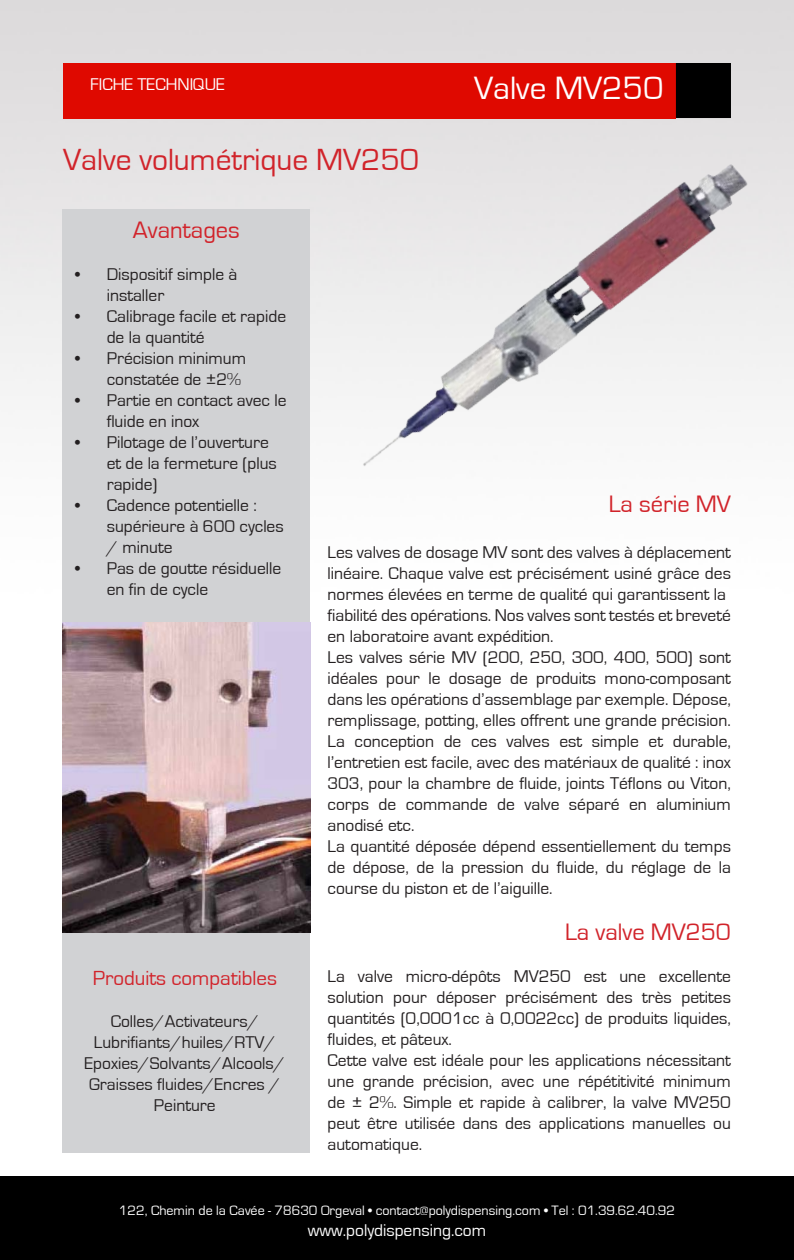
<style>
.page{position:relative;width:794px;height:1260px;background:#fff}
.page>*{position:absolute;margin:0;border:0;box-sizing:border-box;transform-origin:0 0}
.t1{font:33.25px "Eurostile";color:#fff}
.t2{font:31.5px "Eurostile";color:#d1232a}
.t3{font:24.5px "Eurostile";color:#d1232a}
.t4{font:21px "Eurostile";color:#d1232a}
.t5{font:17.5px/21px "Eurostile";color:#231f20}
.t6{font:17.5px "Eurostile";color:#fff}
.t7{font:14px "Eurostile";color:#fff}
</style>
<div class="page">
<img style="left:0;top:0;width:794px;height:1177px">
<div style="left:63px;top:63px;width:613px;height:55px;background:#df0900"></div>
<div style="left:676px;top:63px;width:55px;height:55px;background:#000"></div>
<div style="left:0;top:1177px;width:794px;height:83px;background:#000"></div>
<div style="left:62px;top:210px;width:248px;height:943px;background:#d1d2d4"></div>
<img style="left:62px;top:623px;width:248px;height:310px">
<img style="left:354px;top:74px;width:410px;height:501px">
<p class="t6" style="left:90px;top:75px;width:136px">FICHE TECHNIQUE</p>
<p class="t1" style="left:474px;top:71px;width:191px">Valve MV250</p>
<p class="t2" style="left:63px;top:143px;width:358px">Valve volumétrique MV250</p>
<p class="t3" style="left:133px;top:217px;width:108px">Avantages</p>
<p class="t5" style="left:107px;top:264px;width:132px;text-indent:-32px">• Dispositif simple à installer</p>
<p class="t5" style="left:107px;top:306px;width:181px;text-indent:-32px">• Calibrage facile et rapide de la quantité</p>
<p class="t5" style="left:107px;top:348px;width:141px;text-indent:-32px">• Précision minimum constatée de ±2%</p>
<p class="t5" style="left:107px;top:390px;width:181px;text-indent:-32px">• Partie en contact avec le fluide en inox</p>
<p class="t5" style="left:107px;top:432px;width:172px;text-indent:-32px">• Pilotage de l’ouverture et de la fermeture (plus rapide)</p>
<p class="t5" style="left:107px;top:495px;width:178px;text-indent:-32px">• Cadence potentielle : supérieure à 600 cycles / minute</p>
<p class="t5" style="left:107px;top:558px;width:176px;text-indent:-32px">• Pas de goutte résiduelle en fin de cycle</p>
<p class="t4" style="left:93px;top:967px;width:186px">Produits compatibles</p>
<p class="t5" style="left:85px;top:1011px;width:202px;text-align:center">Colles/Activateurs/<br>Lubrifiants/huiles/RTV/<br>Epoxies/Solvants/Alcools/<br>Graisses fluides/Encres /<br>Peinture</p>
<p class="t3" style="left:608px;top:490px;width:124px">La série MV</p>
<p class="t5" style="left:327px;top:542px;width:405px;text-align:justify">Les valves de dosage MV sont des valves à déplacement linéaire. Chaque valve est précisément usiné grâce des normes élevées en terme de qualité qui garantissent la</p>
<p class="t5" style="left:327px;top:605px;width:405px">fiabilité des opérations. Nos valves sont testés et breveté en laboratoire avant expédition.</p>
<p class="t5" style="left:327px;top:647px;width:405px;text-align:justify">Les valves série MV (200, 250, 300, 400, 500) sont idéales pour le dosage de produits mono-composant dans les opérations d’assemblage par exemple. Dépose, remplissage, potting, elles offrent une grande précision.<br>La conception de ces valves est simple et durable, l’entretien est facile, avec des matériaux de qualité : inox 303, pour la chambre de fluide, joints Téflons ou Viton, corps de commande de valve séparé en aluminium anodisé etc.</p>
<p class="t5" style="left:327px;top:836px;width:405px;text-align:justify">La quantité déposée dépend essentiellement du temps de dépose, de la pression du fluide, du réglage de la course du piston et de l’aiguille.</p>
<p class="t3" style="left:565px;top:919px;width:167px">La valve MV250</p>
<p class="t5" style="left:327px;top:966px;width:405px;text-align:justify">La valve micro-dépôts MV250 est une excellente solution pour déposer précisément des très petites quantités (0,0001cc à 0,0022cc) de produits liquides, fluides, et pâteux.</p>
<p class="t5" style="left:327px;top:1050px;width:405px;text-align:justify">Cette valve est idéale pour les applications nécessitant une grande précision, avec une répétitivité minimum de ± 2%. Simple et rapide à calibrer, la valve MV250 peut être utilisée dans des applications manuelles ou automatique.</p>
<p class="t7" style="left:119px;top:1203px;width:557px">122, Chemin de la Cavée - 78630 Orgeval • contact@polydispensing.com • Tel : 01.39.62.40.92</p>
<p class="t6" style="left:308px;top:1221px;width:180px">www.polydispensing.com</p>
</div>
